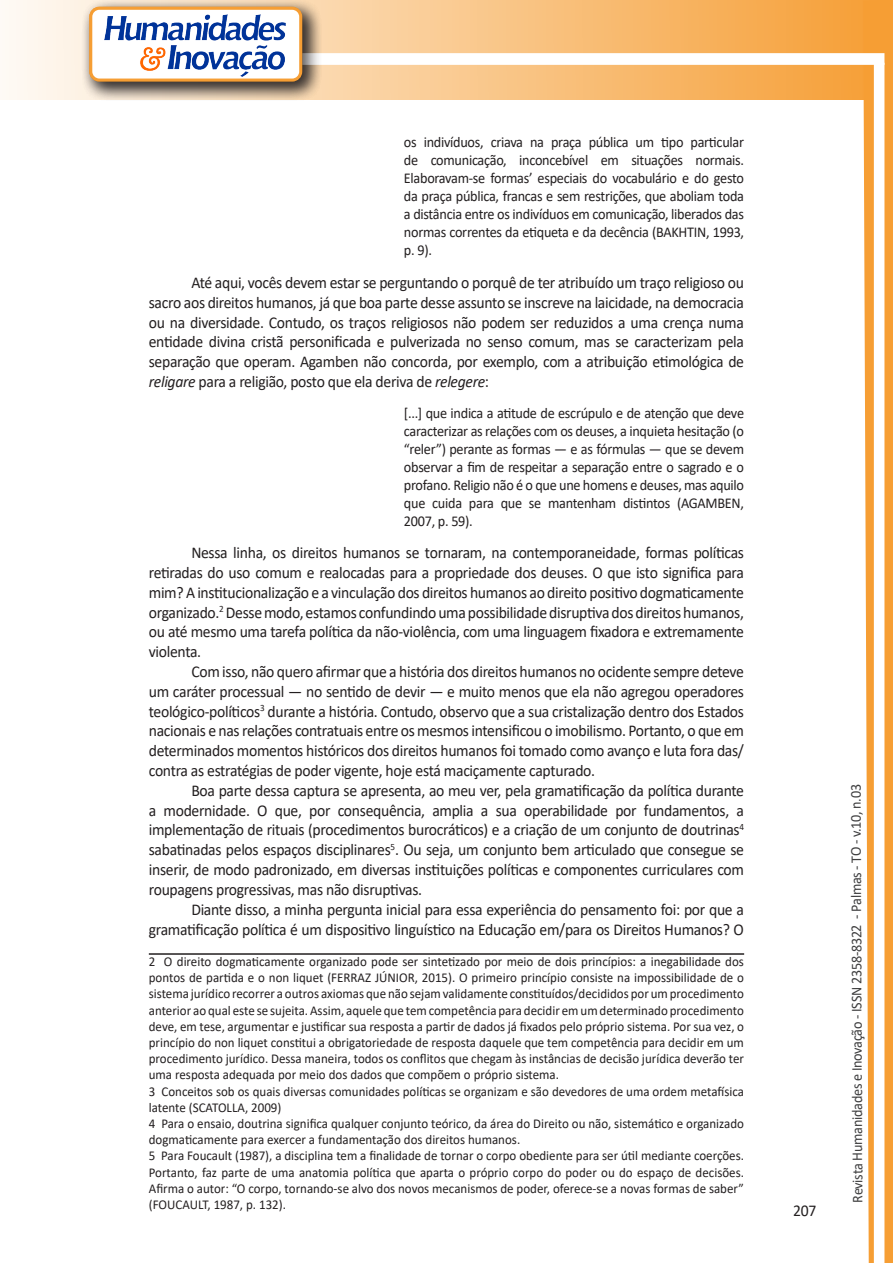
<style>
.page{position:relative;width:893px;height:1263px;background:#fff}
.page>*{position:absolute;margin:0;border:0;box-sizing:border-box;transform-origin:0 0}
.texto{font:16.5px/19.8px "Calibri";letter-spacing:-.02em;color:#231f20;text-align:justify;scale:.95 1}
.citacao{font:15px/18px "Calibri";letter-spacing:-.02em;color:#231f20;text-align:justify;scale:.95 1}
.t1{font:15px "Calibri";letter-spacing:-.025em;color:#3e3e3f;scale:.95 1}
.Rodapé{font:13.5px/16.2px "Calibri";color:#231f20;text-align:justify;scale:.96 1}
.s1{font-style:italic}
</style>
<div class="page">
<svg style="left:5px;top:0;width:858px;height:100px;background:#f9c484"></svg>
<div style="left:302px;top:53px;width:582px;height:12px;background:#fff;border:2px solid #fff"></div>
<svg style="left:863px;top:0;width:30px;height:1263px"></svg>
<div style="left:81px;top:0;width:241px;height:102px;background:#231f20;opacity:.75"></div>
<div style="left:91px;top:8px;width:210px;height:72px;background:#fff;border-radius:9px"></div>
<img style="left:104px;top:14px;width:181px;height:62px">
<div style="left:89px;top:7px;width:213px;height:75px;border:3px solid #f69e34;border-radius:9px"></div>
<hr style="left:149px;top:953px;width:595px;height:2px;background:#231f20">
<p class="citacao" style="left:404px;top:133px;width:360px">os indivíduos, criava na praça pública um tipo particular de comunicação, inconcebível em situações normais.<br>Elaboravam-se formas’ especiais do vocabulário e do gesto da praça pública, francas e sem restrições, que aboliam toda a distância entre os indivíduos em comunicação, liberados das normas correntes da etiqueta e da decência (BAKHTIN, 1993, p. 9).</p>
<p class="texto" style="left:149px;top:272px;width:628px;text-indent:43px">Até aqui, vocês devem estar se perguntando o porquê de ter atribuído um traço religioso ou sacro aos direitos humanos, já que boa parte desse assunto se inscreve na laicidade, na democracia ou na diversidade. Contudo, os traços religiosos não podem ser reduzidos a uma crença numa entidade divina cristã personificada e pulverizada no senso comum, mas se caracterizam pela separação que operam. Agamben não concorda, por exemplo, com a atribuição etimológica de <span class="s1">religare</span> para a religião, posto que ela deriva de <span class="s1">relegere</span>:</p>
<p class="citacao" style="left:404px;top:403px;width:360px">[...] que indica a atitude de escrúpulo e de atenção que deve caracterizar as relações com os deuses, a inquieta hesitação (o “reler”) perante as formas — e as fórmulas — que se devem observar a fim de respeitar a separação entre o sagrado e o profano. Religio não é o que une homens e deuses, mas aquilo que cuida para que se mantenham distintos (AGAMBEN, 2007, p. 59).</p>
<p class="texto" style="left:149px;top:542px;width:628px;text-indent:43px">Nessa linha, os direitos humanos se tornaram, na contemporaneidade, formas políticas retiradas do uso comum e realocadas para a propriedade dos deuses. O que isto significa para mim? A institucionalização e a vinculação dos direitos humanos ao direito positivo dogmaticamente organizado.<sup>2</sup> Desse modo, estamos confundindo uma possibilidade disruptiva dos direitos humanos, ou até mesmo uma tarefa política da não-violência, com uma linguagem fixadora e extremamente violenta.</p>
<p class="texto" style="left:149px;top:661px;width:628px;text-indent:43px">Com isso, não quero afirmar que a história dos direitos humanos no ocidente sempre deteve um caráter processual — no sentido de devir — e muito menos que ela não agregou operadores teológico-políticos<sup>3</sup> durante a história. Contudo, observo que a sua cristalização dentro dos Estados nacionais e nas relações contratuais entre os mesmos intensificou o imobilismo. Portanto, o que em determinados momentos históricos dos direitos humanos foi tomado como avanço e luta fora das/ contra as estratégias de poder vigente, hoje está maciçamente capturado.</p>
<p class="texto" style="left:149px;top:780px;width:628px;text-indent:43px">Boa parte dessa captura se apresenta, ao meu ver, pela gramatificação da política durante a modernidade. O que, por consequência, amplia a sua operabilidade por fundamentos, a implementação de rituais (procedimentos burocráticos) e a criação de um conjunto de doutrinas<sup>4 </sup>sabatinadas pelos espaços disciplinares<sup>5</sup>. Ou seja, um conjunto bem articulado que consegue se inserir, de modo padronizado, em diversas instituições políticas e componentes curriculares com roupagens progressivas, mas não disruptivas.</p>
<p class="texto" style="left:149px;top:899px;width:628px;text-align:right">Diante disso, a minha pergunta inicial para essa experiência do pensamento foi: por que a gramatificação política é um dispositivo linguístico na Educação em/para os Direitos Humanos? O</p>
<p class="Rodapé" style="left:149px;top:953px;width:621px">2 O direito dogmaticamente organizado pode ser sintetizado por meio de dois princípios: a inegabilidade dos pontos de partida e o non liquet (FERRAZ JÚNIOR, 2015). O primeiro princípio consiste na impossibilidade de o sistema jurídico recorrer a outros axiomas que não sejam validamente constituídos/decididos por um procedimento anterior ao qual este se sujeita. Assim, aquele que tem competência para decidir em um determinado procedimento deve, em tese, argumentar e justificar sua resposta a partir de dados já fixados pelo próprio sistema. Por sua vez, o princípio do non liquet constitui a obrigatoriedade de resposta daquele que tem competência para decidir em um procedimento jurídico. Dessa maneira, todos os conflitos que chegam às instâncias de decisão jurídica deverão ter uma resposta adequada por meio dos dados que compõem o próprio sistema.</p>
<p class="Rodapé" style="left:149px;top:1083px;width:621px">3 Conceitos sob os quais diversas comunidades políticas se organizam e são devedores de uma ordem metafísica latente (SCATOLLA, 2009)</p>
<p class="Rodapé" style="left:149px;top:1115px;width:621px">4 Para o ensaio, doutrina significa qualquer conjunto teórico, da área do Direito ou não, sistemático e organizado dogmaticamente para exercer a fundamentação dos direitos humanos.</p>
<p class="Rodapé" style="left:149px;top:1147px;width:621px">5 Para Foucault (1987), a disciplina tem a finalidade de tornar o corpo obediente para ser útil mediante coerções.<br>Portanto, faz parte de uma anatomia política que aparta o próprio corpo do poder ou do espaço de decisões.<br>Afirma o autor: “O corpo, tornando-se alvo dos novos mecanismos de poder, oferece-se a novas formas de saber” (FOUCAULT, 1987, p. 132).</p>
<p class="texto" style="left:793px;top:1200px;width:26px">207</p>
<p class="t1" style="left:846px;top:1203px;width:442px;rotate:-90deg">Revista Humanidades e Inovação - ISSN 2358-8322 - Palmas - TO - v.10, n.03</p>
</div>
